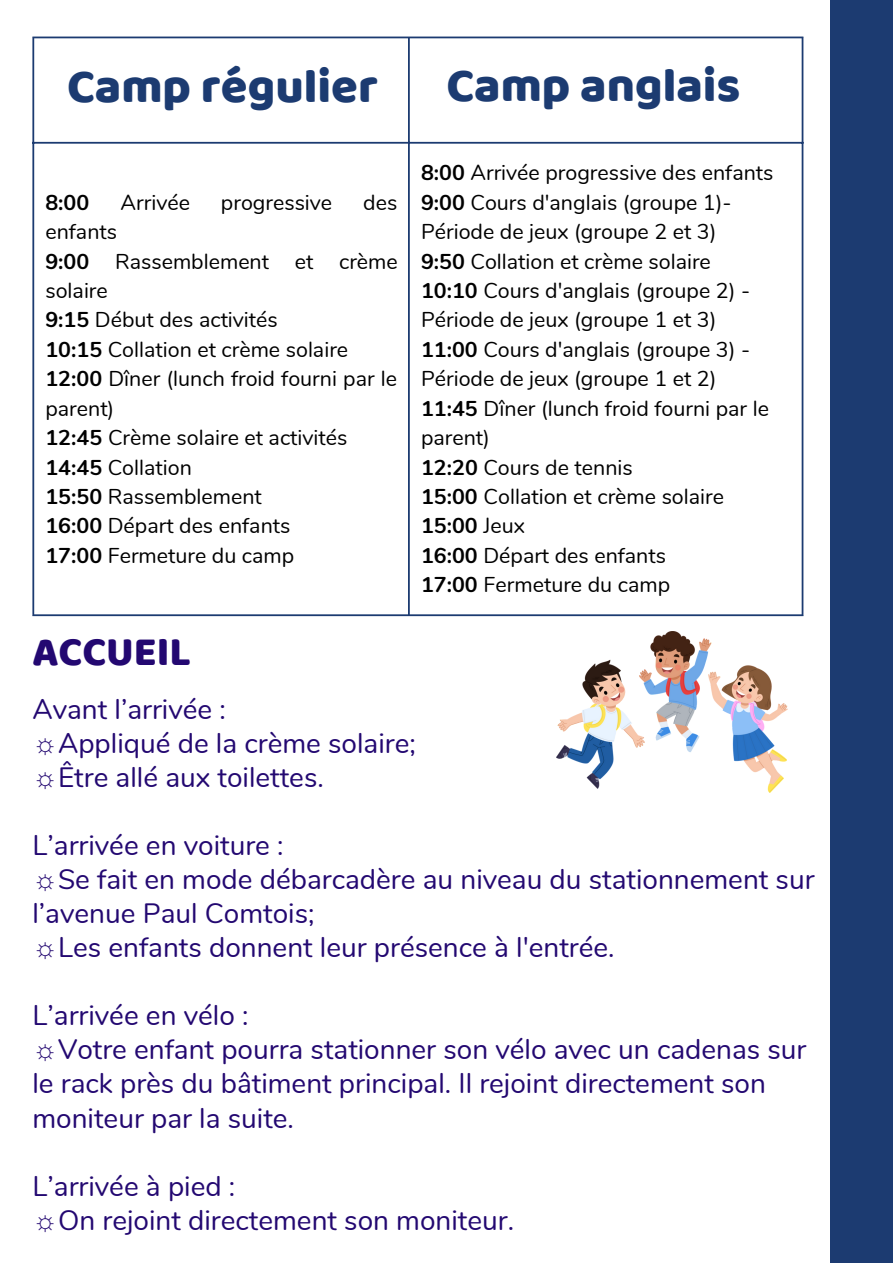
<style>
.page{position:relative;width:893px;height:1264px;background:#fff}
.page>*{position:absolute;margin:0;border:0;box-sizing:border-box;transform-origin:0 0}
.t1{font:48.75px "Baloo";color:#1c3b71}
.t2{font:41.7px "Baloo";color:#230871}
.t3{font:27.9px/34px "Nunito";color:#230871}
.t4{font:21.45px/29.4px "Nunito";color:#000}
.t5{font:700 21.45px "Nunito";color:#000}
.s1{font-weight:700}
.s2{font-weight:400}
.s3{font-family:"Liberation Serif"}
</style>
<div class="page">
<div style="left:829px;top:0;width:63px;height:1262px;background:#1c3b71"></div>
<hr style="left:32px;top:38px;width:2px;height:576px;background:#1c3b71">
<hr style="left:408px;top:38px;width:2px;height:576px;background:#1c3b71">
<hr style="left:801px;top:38px;width:2px;height:576px;background:#1c3b71">
<hr style="left:32px;top:37px;width:771px;height:1px;background:#1c3b71">
<hr style="left:32px;top:142px;width:771px;height:2px;background:#1c3b71">
<hr style="left:32px;top:614px;width:771px;height:2px;background:#1c3b71">
<img style="left:556px;top:631px;width:231px;height:161px">
<p class="t1" style="left:67px;top:56px;width:312px">Camp régulier</p>
<p class="t1" style="left:446px;top:55px;width:296px">Camp anglais</p>
<p class="t5" style="left:45px;top:188px;width:45px">8:00</p>
<p class="t4" style="left:121px;top:188px;width:71px">Arrivée</p>
<p class="t4" style="left:221px;top:188px;width:113px">progressive</p>
<p class="t4" style="left:363px;top:188px;width:36px">des</p>
<p class="t4" style="left:45px;top:217px;width:73px">enfants</p>
<p class="t4" style="left:45px;top:247px;width:354px"><span class="s1">9:00</span> Rassemblement et crème solaire</p>
<p class="t4" style="left:45px;top:306px;width:234px"><span class="s1">9:15</span> Début des activités</p>
<p class="t4" style="left:45px;top:335px;width:304px"><span class="s1">10:15</span> Collation et crème solaire</p>
<p class="t4" style="left:45px;top:364px;width:353px"><span class="s1">12:00</span> Dîner (lunch froid fourni par le parent)</p>
<p class="t4" style="left:45px;top:423px;width:303px"><span class="s1">12:45</span> Crème solaire et activités</p>
<p class="t4" style="left:45px;top:453px;width:148px"><span class="s1">14:45</span> Collation</p>
<p class="t4" style="left:45px;top:482px;width:218px"><span class="s1">15:50</span> Rassemblement</p>
<p class="t4" style="left:45px;top:511px;width:246px"><span class="s1">16:00</span> Départ des enfants</p>
<p class="t4" style="left:45px;top:541px;width:250px"><span class="s1">17:00</span> Fermeture du camp</p>
<p class="t2" style="left:32px;top:626px;width:160px">ACCUEIL</p>
<p class="t4" style="left:421px;top:159px;width:354px"><span class="s1">8:00</span> Arrivée progressive des enfants</p>
<p class="t4" style="left:421px;top:188px;width:312px"><span class="s1">9:00</span> Cours d'anglais (groupe 1)-<br>Période de jeux (groupe 2 et 3)</p>
<p class="t4" style="left:421px;top:247px;width:291px"><span class="s1">9:50</span> Collation et crème solaire</p>
<p class="t4" style="left:421px;top:276px;width:330px"><span class="s1">10:10</span> Cours d'anglais (groupe 2) -<br>Période de jeux (groupe 1 et 3)</p>
<p class="t4" style="left:421px;top:335px;width:330px"><span class="s1">11:00</span> Cours d'anglais (groupe 3) -<br>Période de jeux (groupe 1 et 2)</p>
<p class="t4" style="left:421px;top:394px;width:349px"><span class="s1">11:45</span> Dîner (lunch froid fourni par le parent)</p>
<p class="t4" style="left:421px;top:453px;width:213px"><span class="s1">12:20</span> Cours de tennis</p>
<p class="t4" style="left:421px;top:482px;width:304px"><span class="s1">15:00</span> Collation et crème solaire</p>
<p class="t5" style="left:421px;top:511px;width:105px">15:00 <span class="s2">Jeux</span></p>
<p class="t4" style="left:421px;top:541px;width:246px"><span class="s1">16:00</span> Départ des enfants</p>
<p class="t4" style="left:421px;top:570px;width:251px"><span class="s1">17:00</span> Fermeture du camp</p>
<p class="t3" style="left:32px;top:692px;width:195px">Avant l’arrivée :</p>
<p class="t3" style="left:32px;top:726px;width:385px"><span class="s3">☼</span>Appliqué de la crème solaire;</p>
<p class="t3" style="left:32px;top:760px;width:293px"><span class="s3">☼</span>Être allé aux toilettes.</p>
<p class="t3" style="left:32px;top:828px;width:253px">L’arrivée en voiture :</p>
<p class="t3" style="left:32px;top:862px;width:783px"><span class="s3">☼</span>Se fait en mode débarcadère au niveau du stationnement sur l’avenue Paul Comtois;</p>
<p class="t3" style="left:32px;top:931px;width:583px"><span class="s3">☼</span>Les enfants donnent leur présence à l'entrée.</p>
<p class="t3" style="left:32px;top:999px;width:217px">L’arrivée en vélo :</p>
<p class="t3" style="left:32px;top:1033px;width:775px"><span class="s3">☼</span>Votre enfant pourra stationner son vélo avec un cadenas sur le rack près du bâtiment principal. Il rejoint directement son moniteur par la suite.</p>
<p class="t3" style="left:32px;top:1169px;width:204px">L’arrivée à pied :</p>
<p class="t3" style="left:32px;top:1203px;width:483px"><span class="s3">☼</span>On rejoint directement son moniteur.</p>
</div>
